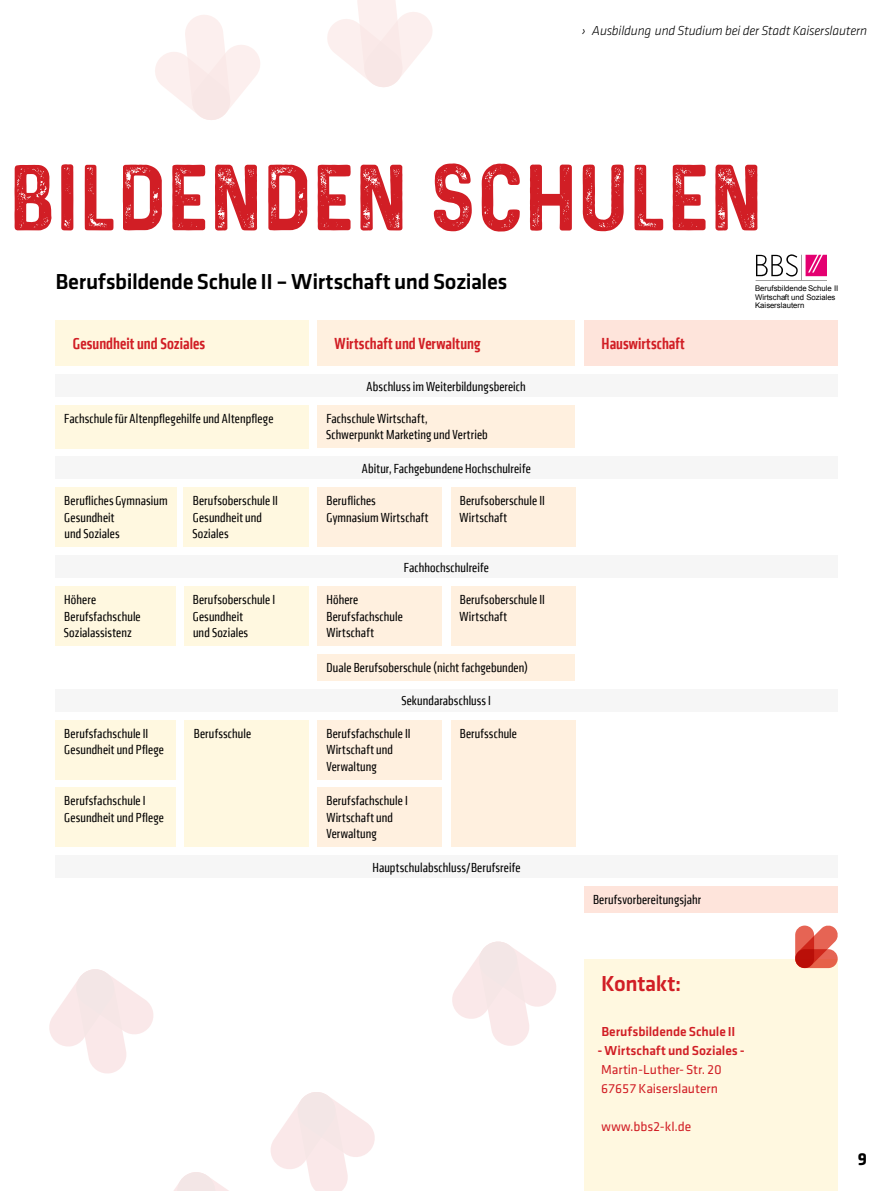
<style>
.page{position:relative;width:893px;height:1191px;background:#fff}
.page>*{position:absolute;margin:0;border:0;box-sizing:border-box;transform-origin:0 0}
.t1{font:75px "Prequel rough";color:#d11e25}
.t2{font:22.5px "Klavika Medium TF";letter-spacing:-.02em;color:#000}
.t3{font:22.5px "Klavika Medium TF";letter-spacing:-.015em;color:#d11e25}
.t4{font:700 18px "Klavika";color:#000}
.t5{font:500 condensed 16.5px "Klavika CH";letter-spacing:.005em;color:#d11e25}
.t6{font:condensed 13.5px/16.5px "Klavika CH";letter-spacing:.01em;color:#000}
.t7{font:13.5px/19.2px "Klavika Regular TF";letter-spacing:-.005em;color:#d11e25}
.t8{font:italic 300 13.5px "Klavika";letter-spacing:-.015em;color:#000}
.t9{font:13.5px "Klavika Medium TF";letter-spacing:-.005em;color:#d11e25}
.t10{font:7.8px/8.6px "Arial";color:#000}
</style>
<div class="page">
<svg style="left:271px;top:1092px;width:104px;height:99px"></svg>
<svg style="left:174px;top:1172px;width:55px;height:19px"></svg>
<svg style="left:452px;top:941px;width:104px;height:105px"></svg>
<svg style="left:49px;top:969px;width:104px;height:105px"></svg>
<div style="left:55px;top:320px;width:254px;height:45px;background:#fff8e0"></div>
<div style="left:55px;top:405px;width:254px;height:43px;background:#fff8e0"></div>
<div style="left:317px;top:405px;width:258px;height:43px;background:#fff0df"></div>
<div style="left:317px;top:488px;width:125px;height:59px;background:#fff0df"></div>
<div style="left:317px;top:587px;width:125px;height:59px;background:#fff0df"></div>
<div style="left:317px;top:720px;width:125px;height:59px;background:#fff0df"></div>
<div style="left:317px;top:654px;width:258px;height:26px;background:#fff0df"></div>
<div style="left:317px;top:787px;width:125px;height:59px;background:#fff0df"></div>
<div style="left:584px;top:886px;width:254px;height:26px;background:#fee4db"></div>
<div style="left:451px;top:488px;width:124px;height:59px;background:#fff0df"></div>
<div style="left:55px;top:488px;width:122px;height:59px;background:#fff8e0"></div>
<div style="left:55px;top:587px;width:121px;height:59px;background:#fff8e0"></div>
<div style="left:55px;top:720px;width:121px;height:59px;background:#fff8e0"></div>
<div style="left:184px;top:488px;width:125px;height:59px;background:#fff8e0"></div>
<div style="left:184px;top:587px;width:125px;height:59px;background:#fff8e0"></div>
<div style="left:185px;top:720px;width:124px;height:126px;background:#fff8e0"></div>
<div style="left:451px;top:587px;width:124px;height:59px;background:#fff0df"></div>
<div style="left:451px;top:720px;width:124px;height:126px;background:#fff0df"></div>
<div style="left:317px;top:320px;width:258px;height:45px;background:#fff0df"></div>
<div style="left:584px;top:320px;width:254px;height:45px;background:#fee4db"></div>
<div style="left:55px;top:374px;width:783px;height:23px;background:#f6f6f6"></div>
<div style="left:55px;top:456px;width:783px;height:23px;background:#f6f6f6"></div>
<div style="left:55px;top:555px;width:783px;height:23px;background:#f6f6f6"></div>
<div style="left:55px;top:689px;width:783px;height:22px;background:#f6f6f6"></div>
<div style="left:55px;top:855px;width:783px;height:23px;background:#f6f6f6"></div>
<div style="left:55px;top:787px;width:121px;height:59px;background:#fff8e0"></div>
<svg style="left:155px;top:15px;width:105px;height:105px"></svg>
<svg style="left:327px;top:0;width:105px;height:87px"></svg>
<svg style="left:756px;top:254px;width:71px;height:26px"></svg>
<div style="left:584px;top:959px;width:254px;height:232px;background:#fff8e0"></div>
<svg style="left:795px;top:925px;width:43px;height:44px"></svg>
<p class="t8" style="left:582px;top:23px;width:287px">› Ausbildung und Studium bei der Stadt Kaiserslautern</p>
<h1 class="t1" style="left:9px;top:146px;width:756px">BILDENDEN SCHULEN</h1>
<h2 class="t2" style="left:55px;top:270px;width:454px">Berufsbildende Schule II – Wirtschaft und Soziales</h2>
<p class="t5" style="left:73px;top:333px;width:134px">Gesundheit und Soziales</p>
<p class="t5" style="left:335px;top:333px;width:147px">Wirtschaft und Verwaltung</p>
<p class="t5" style="left:602px;top:333px;width:85px">Hauswirtschaft</p>
<p class="t6" style="left:367px;top:378px;width:161px">Abschluss im Weiterbildungsbereich</p>
<p class="t6" style="left:64px;top:410px;width:211px">Fachschule für Altenpflegehilfe und Altenpflege</p>
<p class="t6" style="left:326px;top:410px;width:163px">Fachschule Wirtschaft,<br>Schwerpunkt Marketing und Vertrieb</p>
<p class="t6" style="left:362px;top:460px;width:171px">Abitur, Fachgebundene Hochschulreife</p>
<p class="t6" style="left:64px;top:492px;width:105px">Berufliches Gymnasium<br>Gesundheit<br>und Soziales</p>
<p class="t6" style="left:193px;top:492px;width:87px">Berufsoberschule II<br>Gesundheit und<br>Soziales</p>
<p class="t6" style="left:327px;top:492px;width:103px">Berufliches<br>Gymnasium Wirtschaft</p>
<p class="t6" style="left:460px;top:492px;width:87px">Berufsoberschule II<br>Wirtschaft</p>
<p class="t6" style="left:404px;top:559px;width:86px">Fachhochschulreife</p>
<p class="t6" style="left:64px;top:591px;width:78px">Höhere<br>Berufsfachschule<br>Sozialassistenz</p>
<p class="t6" style="left:193px;top:591px;width:84px">Berufsoberschule I<br>Gesundheit<br>und Soziales</p>
<p class="t6" style="left:326px;top:591px;width:78px">Höhere<br>Berufsfachschule<br>Wirtschaft</p>
<p class="t6" style="left:460px;top:591px;width:87px">Berufsoberschule II<br>Wirtschaft</p>
<p class="t6" style="left:327px;top:659px;width:203px">Duale Berufsoberschule (nicht fachgebunden)</p>
<p class="t6" style="left:401px;top:692px;width:91px">Sekundarabschluss I</p>
<p class="t6" style="left:64px;top:725px;width:101px">Berufsfachschule II<br>Gesundheit und Pflege</p>
<p class="t6" style="left:194px;top:725px;width:59px">Berufsschule</p>
<p class="t6" style="left:326px;top:725px;width:86px">Berufsfachschule II<br>Wirtschaft und<br>Verwaltung</p>
<p class="t6" style="left:460px;top:725px;width:59px">Berufsschule</p>
<p class="t6" style="left:64px;top:792px;width:101px">Berufsfachschule I<br>Gesundheit und Pflege</p>
<p class="t6" style="left:326px;top:792px;width:83px">Berufsfachschule I<br>Wirtschaft und<br>Verwaltung</p>
<p class="t6" style="left:372px;top:859px;width:150px">Hauptschulabschluss/Berufsreife</p>
<p class="t6" style="left:593px;top:891px;width:110px">Berufsvorbereitungsjahr</p>
<p class="t10" style="left:755px;top:284px;width:85px">Berufsbildende Schule II<br>Wirtschaft und Soziales<br>Kaiserslautern</p>
<h2 class="t3" style="left:601px;top:971px;width:82px">Kontakt:</h2>
<p class="t9" style="left:601px;top:1024px;width:136px">Berufsbildende Schule II</p>
<p class="t9" style="left:598px;top:1043px;width:149px">- Wirtschaft und Soziales -</p>
<p class="t7" style="left:601px;top:1060px;width:122px">Martin-Luther- Str. 20<br>67657 Kaiserslautern</p>
<p class="t7" style="left:601px;top:1117px;width:91px">www.bbs2-kl.de</p>
<h3 class="t4" style="left:858px;top:1149px;width:11px">9</h3>
</div>
